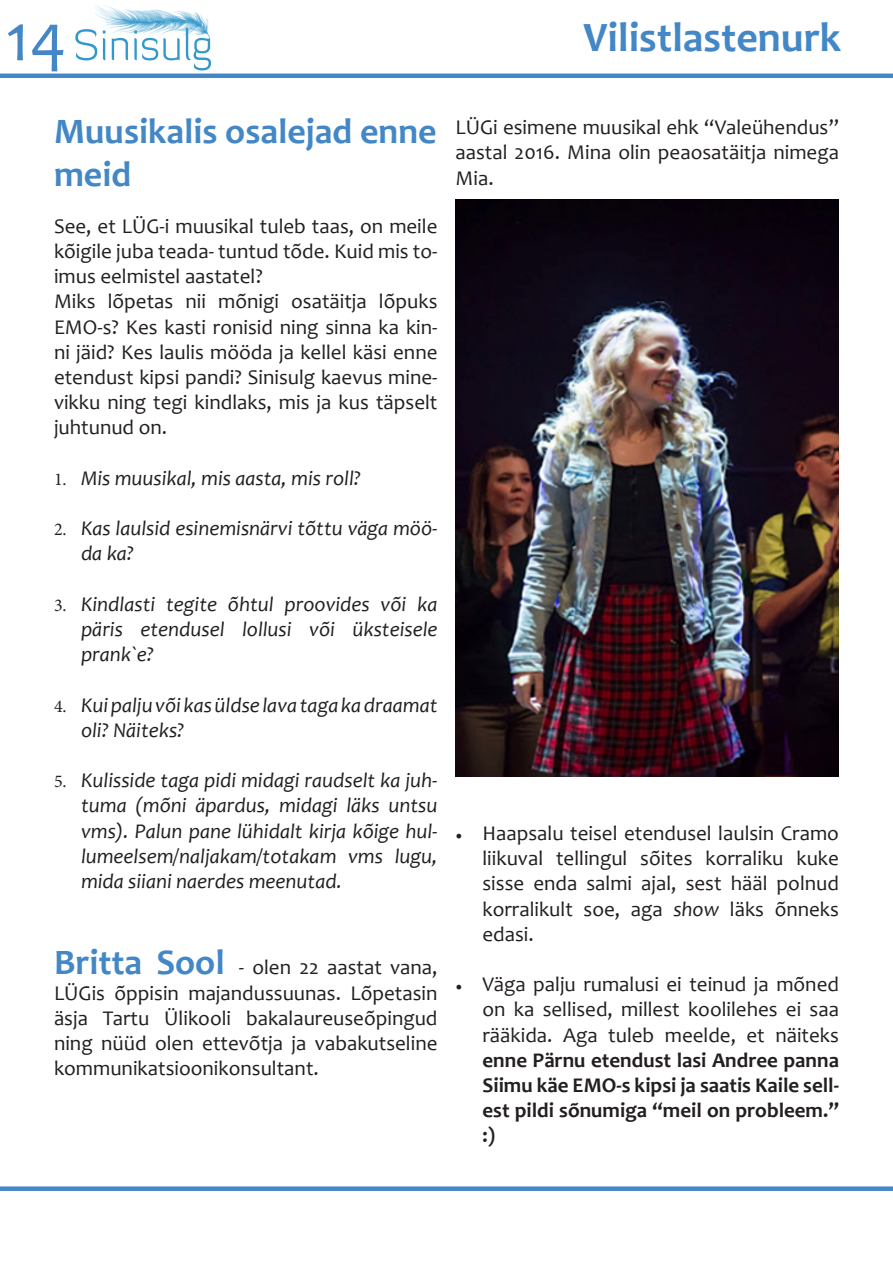
<style>
.page{position:relative;width:893px;height:1263px;background:#fff}
.page>*{position:absolute;margin:0;border:0;box-sizing:border-box;transform-origin:0 0}
.t1{font:69px "Candara";color:#4387c7}
.t2{font:700 42px "Candara";color:#4387c7}
.t3{font:700 36px/43.2px "Candara";color:#4387c7}
.t4{font:21px/25.2px "Candara";color:#231f20;text-align:justify}
.t5{font:italic 21px/25.2px "Candara";color:#231f20}
.t6{font:700 21px/25.2px "Candara";color:#231f20;text-align:justify}
.s1{font-family:"Minion Pro";font-style:normal;font-size:18px}
.s2{font-weight:700;font-size:36px;color:#4387c7}
.s3{font-family:"Minion Pro";font-size:18px}
.s4{font-style:italic}
.s5{font-family:"Minion Pro";font-weight:400;font-size:18px}
.s6{font-weight:400}
</style>
<div class="page">
<hr style="left:0;top:74px;width:893px;height:4px;background:#4387c7">
<img style="left:75px;top:5px;width:136px;height:65px">
<div style="left:0;top:1186px;width:893px;height:5px;background:#4387c7"></div>
<img style="left:455px;top:199px;width:384px;height:577px">
<h1 class="t1" style="left:6px;top:-5px;width:62px">14</h1>
<p class="t3" style="left:54px;top:109px;width:384px">Muusikalis osalejad enne meid</p>
<p class="t4" style="left:54px;top:213px;width:385px">See, et LÜG-i muusikal tuleb taas, on meile kõigile juba teada- tuntud tõde. Kuid mis to&shy;imus eelmistel aastatel?</p>
<p class="t4" style="left:54px;top:289px;width:385px">Miks lõpetas nii mõnigi osatäitja lõpuks EMO-s? Kes kasti ronisid ning sinna ka kin&shy;ni jäid? Kes laulis mööda ja kellel käsi enne etendust kipsi pandi? Sinisulg kaevus mine&shy;vikku ning tegi kindlaks, mis ja kus täpselt juhtunud on.</p>
<p class="t5" style="left:54px;top:465px;width:309px"><span class="s1">1.</span> Mis muusikal, mis aasta, mis roll?</p>
<p class="t5" style="left:81px;top:515px;width:358px;text-indent:-27px"><span class="s1">2.</span> Kas laulsid esinemisnärvi tõttu väga möö&shy;da ka?</p>
<p class="t5" style="left:81px;top:591px;width:358px;text-align:justify;text-indent:-27px"><span class="s1">3.</span> Kindlasti tegite õhtul proovides või ka päris etendusel lollusi või üksteisele prank`e?</p>
<p class="t5" style="left:81px;top:692px;width:358px;text-indent:-27px"><span class="s1">4.</span> Kui palju või kas üldse lava taga ka draamat oli? Näiteks?</p>
<p class="t5" style="left:81px;top:767px;width:358px;text-align:justify;text-indent:-27px"><span class="s1">5.</span> Kulisside taga pidi midagi raudselt ka juh&shy;tuma (mõni äpardus, midagi läks untsu vms). Palun pane lühidalt kirja kõige hul&shy;lumeelsem/naljakam/totakam vms lugu, mida siiani naerdes meenutad.</p>
<p class="t4" style="left:54px;top:955px;width:385px"><span class="s2">Britta Sool</span> - olen 22 aastat vana, LÜGis õppisin majandussuunas. Lõpetasin äsja Tartu Ülikooli bakalaureuseõpingud ning nüüd olen ettevõtja ja vabakutseline kommunikatsioonikonsultant.</p>
<p class="t2" style="left:583px;top:11px;width:259px">Vilistlastenurk</p>
<p class="t4" style="left:455px;top:115px;width:385px">LÜGi esimene muusikal ehk “Valeühendus” aastal 2016. Mina olin peaosatäitja nimega Mia.</p>
<p class="t4" style="left:482px;top:820px;width:358px;text-indent:-27px"><span class="s3">•</span> Haapsalu teisel etendusel laulsin Cramo liikuval tellingul sõites korraliku kuke sisse enda salmi ajal, sest hääl polnud korralikult soe, aga <span class="s4">show</span> läks õnneks edasi.</p>
<p class="t6" style="left:482px;top:971px;width:358px;text-indent:-27px"><span class="s5">•</span> <span class="s6">Väga palju rumalusi ei teinud ja mõned on ka sellised, millest koolilehes ei saa rääkida. Aga tuleb meelde, et näiteks </span>enne Pärnu etendust lasi Andree panna Siimu käe EMO-s kipsi ja saatis Kaile sell&shy;est pildi sõnumiga “meil on probleem.” :)</p>
</div>
